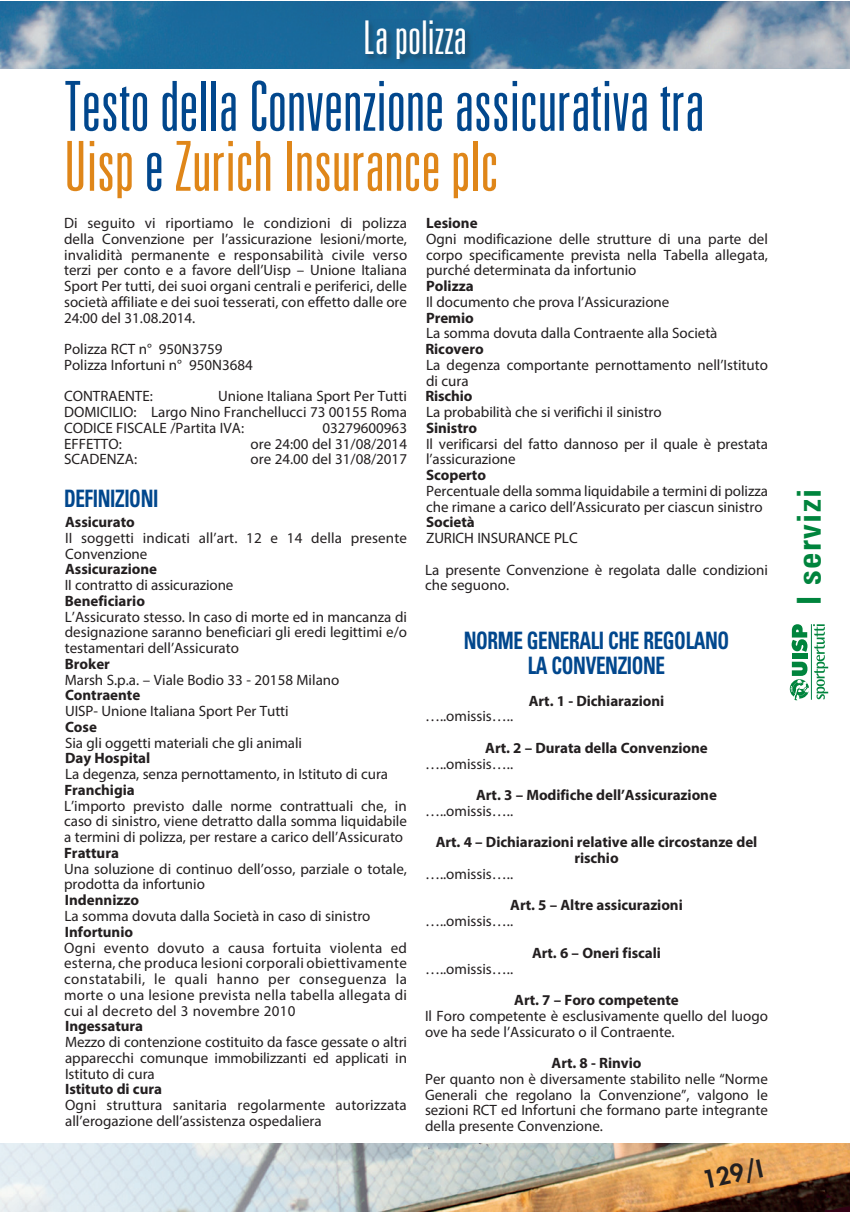
<style>
.page{position:relative;width:851px;height:1212px;background:#fff}
.page>*{position:absolute;margin:0;border:0;box-sizing:border-box;transform-origin:0 0}
.t1{font:300 ultra-condensed 69px/60px "Univers LT Std";color:#01478d}
.t2{font:300 ultra-condensed 46.5px "Univers LT Std";color:#fff}
.t3{font:700 condensed 33px "Univers LT Std";letter-spacing:.04em;color:#00843d}
.t4{font:700 condensed 24px/25.2px "Univers LT Std";letter-spacing:-.02em;color:#01478d;text-align:center;scale:.8 1}
.t5{font:800 24px "Futura Std";color:#231f20}
.t6{font:15px/15.8px "Myriad Pro";color:#231f20}
.t7{font:700 15px/15.8px "Myriad Pro";letter-spacing:-.005em;color:#231f20;text-align:center}
.s1{color:#df8619}
</style>
<div class="page">
<img style="left:0;top:1px;width:849px;height:67px">
<img style="left:0;top:1144px;width:849px;height:68px">
<div style="left:364px;top:19px;width:108px;height:47px;background:#231f20;opacity:.4"></div>
<svg style="left:790px;top:624px;width:38px;height:77px"></svg>
<h2 class="t2" style="left:363px;top:14px;width:105px">La polizza</h2>
<h1 class="t1" style="left:64px;top:76px;width:642px">Testo della Convenzione assicurativa tra<br><span class="s1">Uisp</span> e <span class="s1">Zurich Insurance plc</span></h1>
<p class="t6" style="left:64px;top:215px;width:344px;text-align:justify">Di seguito vi riportiamo le condizioni di polizza della Convenzione per l’assicurazione lesioni/morte, invalidità permanente e responsabilità civile verso terzi per conto e a favore dell’Uisp – Unione Italiana Sport Per tutti, dei suoi organi centrali e periferici, delle società affiliate e dei suoi tesserati, con effetto dalle ore 24:00 del 31.08.2014.</p>
<p class="t6" style="left:64px;top:341px;width:190px">Polizza RCT n° 950N3759<br>Polizza Infortuni n° 950N3684</p>
<p class="t6" style="left:64px;top:388px;width:90px">CONTRAENTE:</p>
<p class="t7" style="left:426px;top:215px;width:53px">Lesione</p>
<p class="t6" style="left:426px;top:231px;width:343px;text-align:justify">Ogni modificazione delle strutture di una parte del corpo specificamente prevista nella Tabella allegata, purché determinata da infortunio</p>
<p class="t7" style="left:426px;top:278px;width:49px">Polizza</p>
<p class="t6" style="left:426px;top:294px;width:245px">Il documento che prova l’Assicurazione</p>
<p class="t7" style="left:426px;top:309px;width:49px">Premio</p>
<p class="t6" style="left:426px;top:325px;width:293px">La somma dovuta dalla Contraente alla Società</p>
<p class="t7" style="left:425px;top:341px;width:60px">Ricovero</p>
<p class="t6" style="left:426px;top:357px;width:343px">La degenza comportante pernottamento nell’Istituto di cura</p>
<p class="t7" style="left:425px;top:388px;width:49px">Rischio</p>
<p class="t6" style="left:426px;top:404px;width:237px">La probabilità che si verifichi il sinistro</p>
<p class="t7" style="left:426px;top:419px;width:53px">Sinistro</p>
<p class="t6" style="left:426px;top:435px;width:343px">Il verificarsi del fatto dannoso per il quale è prestata l’assicurazione</p>
<p class="t7" style="left:426px;top:467px;width:61px">Scoperto</p>
<p class="t6" style="left:426px;top:483px;width:343px">Percentuale della somma liquidabile a termini di polizza che rimane a carico dell’Assicurato per ciascun sinistro</p>
<p class="t7" style="left:426px;top:514px;width:50px">Società</p>
<p class="t6" style="left:425px;top:522px;width:344px;line-height:31.5px">ZURICH INSURANCE PLC<br>La presente Convenzione è regolata dalle condizioni</p>
<p class="t6" style="left:425px;top:577px;width:86px">che seguono.</p>
<h3 class="t4" style="left:463px;top:628px;width:333px">NORME GENERALI CHE REGOLANO<br>LA CONVENZIONE</h3>
<p class="t7" style="left:528px;top:692px;width:137px">Art. 1 - Dichiarazioni</p>
<p class="t6" style="left:425px;top:708px;width:90px">…..omissis…..</p>
<p class="t7" style="left:485px;top:739px;width:224px">Art. 2 – Durata della Convenzione</p>
<p class="t6" style="left:425px;top:755px;width:90px">…..omissis…..</p>
<p class="t7" style="left:476px;top:787px;width:242px">Art. 3 – Modifiche dell’Assicurazione</p>
<p class="t6" style="left:425px;top:803px;width:90px">…..omissis…..</p>
<p class="t7" style="left:435px;top:834px;width:323px">Art. 4 – Dichiarazioni relative alle circostanze del rischio</p>
<p class="t6" style="left:425px;top:866px;width:90px">…..omissis…..</p>
<p class="t7" style="left:510px;top:897px;width:174px">Art. 5 – Altre assicurazioni</p>
<p class="t6" style="left:425px;top:913px;width:90px">…..omissis…..</p>
<p class="t7" style="left:532px;top:944px;width:130px">Art. 6 – Oneri fiscali</p>
<p class="t6" style="left:425px;top:960px;width:90px">…..omissis…..</p>
<p class="t7" style="left:514px;top:991px;width:166px">Art. 7 – Foro competente</p>
<p class="t6" style="left:425px;top:1007px;width:344px">Il Foro competente è esclusivamente quello del luogo ove ha sede l’Assicurato o il Contraente.</p>
<p class="t7" style="left:551px;top:1054px;width:91px">Art. 8 - Rinvio</p>
<p class="t6" style="left:425px;top:1070px;width:344px;text-align:justify">Per quanto non è diversamente stabilito nelle “Norme Generali che regolano la Convenzione”, valgono le sezioni RCT ed Infortuni che formano parte integrante della presente Convenzione.</p>
<p class="t6" style="left:64px;top:388px;width:344px;text-align:justify;text-indent:154px">Unione Italiana Sport Per Tutti DOMICILIO: Largo Nino Franchellucci 73 00155 Roma CODICE FISCALE /Partita IVA:</p>
<p class="t6" style="left:322px;top:420px;width:86px">03279600963</p>
<p class="t6" style="left:64px;top:435px;width:59px">EFFETTO:</p>
<p class="t6" style="left:250px;top:435px;width:158px">ore 24:00 del 31/08/2014</p>
<p class="t6" style="left:64px;top:451px;width:75px">SCADENZA:</p>
<p class="t6" style="left:250px;top:451px;width:158px">ore 24.00 del 31/08/2017</p>
<h3 class="t4" style="left:64px;top:486px;width:119px">DEFINIZIONI</h3>
<p class="t7" style="left:65px;top:514px;width:71px">Assicurato</p>
<p class="t6" style="left:65px;top:530px;width:343px">II soggetti indicati all’art. 12 e 14 della presente<br>Convenzione</p>
<p class="t7" style="left:65px;top:561px;width:93px">Assicurazione</p>
<p class="t6" style="left:65px;top:577px;width:170px">II contratto di assicurazione</p>
<p class="t7" style="left:65px;top:592px;width:82px">Beneficiario</p>
<p class="t6" style="left:65px;top:608px;width:343px;text-align:justify">L’Assicurato stesso. In caso di morte ed in mancanza di designazione saranno beneficiari gli eredi legittimi e/o testamentari dell’Assicurato</p>
<p class="t7" style="left:65px;top:655px;width:47px">Broker</p>
<p class="t6" style="left:65px;top:671px;width:276px">Marsh S.p.a. – Viale Bodio 33 - 20158 Milano</p>
<p class="t7" style="left:65px;top:687px;width:77px">Contraente</p>
<p class="t6" style="left:65px;top:703px;width:225px">UISP- Unione Italiana Sport Per Tutti</p>
<p class="t7" style="left:65px;top:718px;width:33px">Cose</p>
<p class="t6" style="left:65px;top:734px;width:238px">Sia gli oggetti materiali che gli animali</p>
<p class="t7" style="left:65px;top:750px;width:87px">Day Hospital</p>
<p class="t6" style="left:65px;top:766px;width:324px">La degenza, senza pernottamento, in Istituto di cura</p>
<p class="t7" style="left:64px;top:781px;width:72px">Franchigia</p>
<p class="t6" style="left:64px;top:797px;width:344px;text-align:justify">L’importo previsto dalle norme contrattuali che, in caso di sinistro, viene detratto dalla somma liquidabile a termini di polizza, per restare a carico dell’Assicurato</p>
<p class="t7" style="left:64px;top:844px;width:56px">Frattura</p>
<p class="t6" style="left:64px;top:860px;width:344px">Una soluzione di continuo dell’osso, parziale o totale, prodotta da infortunio</p>
<p class="t7" style="left:65px;top:892px;width:76px">Indennizzo</p>
<p class="t6" style="left:64px;top:908px;width:307px">La somma dovuta dalla Società in caso di sinistro</p>
<p class="t7" style="left:65px;top:923px;width:70px">Infortunio</p>
<p class="t6" style="left:64px;top:939px;width:344px;text-align:justify">Ogni evento dovuto a causa fortuita violenta ed esterna, che produca lesioni corporali obiettivamente constatabili, le quali hanno per conseguenza la morte o una lesione prevista nella tabella allegata di cui al decreto del 3 novembre 2010</p>
<p class="t7" style="left:65px;top:1018px;width:79px">Ingessatura</p>
<p class="t6" style="left:65px;top:1034px;width:343px;text-align:justify">Mezzo di contenzione costituito da fasce gessate o altri apparecchi comunque immobilizzanti ed applicati in Istituto di cura</p>
<p class="t7" style="left:65px;top:1081px;width:98px">Istituto di cura</p>
<p class="t6" style="left:65px;top:1097px;width:343px">Ogni struttura sanitaria regolarmente autorizzata all’erogazione dell’assistenza ospedaliera</p>
<h3 class="t5" style="left:699px;top:1165px;width:62px;rotate:-12deg">129/I</h3>
<h3 class="t3" style="left:788px;top:605px;width:117px;rotate:-90deg">I servizi</h3>
</div>
